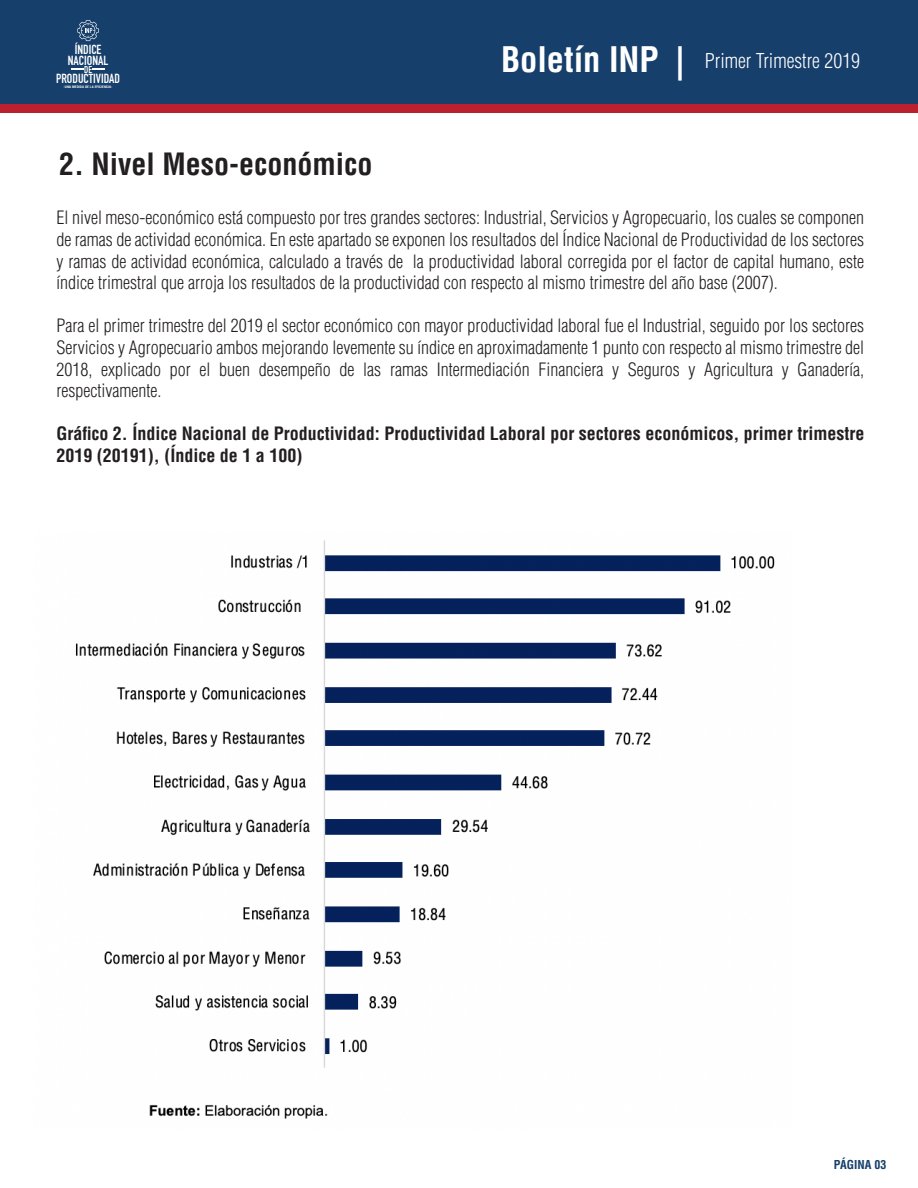
<style>
.page{position:relative;width:918px;height:1188px;background:#fff}
.page>*{position:absolute;margin:0;border:0;box-sizing:border-box;transform-origin:0 0}
.t1{font:700 condensed 30px "Helvetica LT Std";color:#231f20}
.t2{font:300 condensed 19.95px "Helvetica LT Std";color:#fff}
.t3{font:300 condensed 18px/21.6px "Helvetica LT Std";color:#231f20;text-align:justify}
.t4{font:700 condensed 18px/21.6px "Helvetica LT Std";color:#231f20}
.t5{font:700 13.05px/10.8px "DIN Condensed";color:#fff;text-align:center}
.t6{font:700 condensed 12px "Helvetica LT Std";color:#173f6b}
.t7{font:700 9.75px "DIN Condensed";color:#fff}
.t8{font:700 condensed 3.3px "Helvetica LT Std";letter-spacing:.01em;color:#fff;scale:1.09 1}
.s1{font-weight:700;font-size:34.35px}
</style>
<div class="page">
<div style="left:0;top:0;width:918px;height:105px;background:#173f6b"></div>
<div style="left:0;top:105px;width:918px;height:8px;background:#bc202e"></div>
<svg style="left:77px;top:20px;width:22px;height:21px"></svg>
<svg style="left:71px;top:68px;width:13px;height:2px"></svg>
<svg style="left:93px;top:68px;width:12px;height:2px"></svg>
<img style="left:75px;top:540px;width:700px;height:579px">
<p class="t5" style="left:68px;top:44px;width:42px">ÍNDICE<br>NACIONAL</p>
<p class="t5" style="left:56px;top:73px;width:65px">PRODUCTIVIDAD</p>
<p class="t7" style="left:84px;top:63px;width:9px">DE</p>
<p class="t8" style="left:64px;top:84px;width:46px">-UNA MEDIDA DE LA EFICIENCIA-</p>
<p class="t2" style="left:501px;top:48px;width:361px"><span class="s1">Boletín INP |</span> Primer Trimestre 2019</p>
<h1 class="t1" style="left:59px;top:146px;width:315px">2. Nivel Meso-económico</h1>
<p class="t3" style="left:56px;top:207px;width:809px">El nivel meso-económico está compuesto por tres grandes sectores: Industrial, Servicios y Agropecuario, los cuales se componen de ramas de actividad económica. En este apartado se exponen los resultados del Índice Nacional de Productividad de los sectores y ramas de actividad económica, calculado a través de la productividad laboral corregida por el factor de capital humano, este índice trimestral que arroja los resultados de la productividad con respecto al mismo trimestre del año base (2007).</p>
<p class="t3" style="left:56px;top:315px;width:809px">Para el primer trimestre del 2019 el sector económico con mayor productividad laboral fue el Industrial, seguido por los sectores Servicios y Agropecuario ambos mejorando levemente su índice en aproximadamente 1 punto con respecto al mismo trimestre del 2018, explicado por el buen desempeño de las ramas Intermediación Financiera y Seguros y Agricultura y Ganadería, respectivamente.</p>
<p class="t4" style="left:56px;top:423px;width:809px">Gráfico 2. Índice Nacional de Productividad: Productividad Laboral por sectores económicos, primer trimestre<br>2019 (20191), (Índice de 1 a 100)</p>
<p class="t6" style="left:834px;top:1157px;width:54px">PÁGINA 03</p>
</div>
